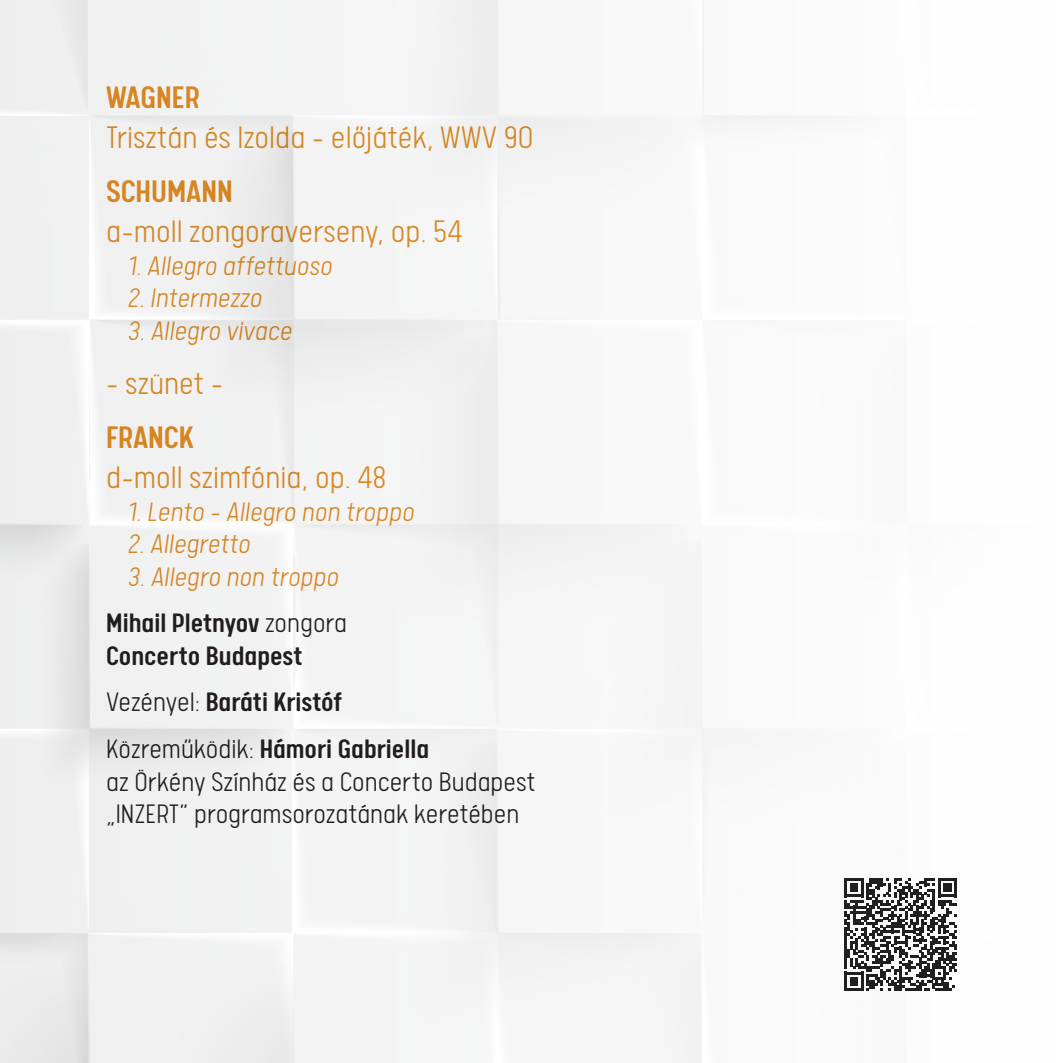
<style>
.page{position:relative;width:1063px;height:1063px;background:#fff}
.page>*{position:absolute;margin:0;border:0;box-sizing:border-box;transform-origin:0 0}
.t1{font:300 35px "Calps";color:#e28e25}
.t2{font:500 35px "Calps";color:#e28e25}
.t3{font:italic 300 30px/46.8px "Calps";color:#e28e25;text-align:center}
.t4{font:300 30px/32.5px "Calps";color:#231f20}
.t5{font:500 30px/46.8px "Calps";color:#231f20}
.s1{font-weight:500;font-style:normal;color:#231f20}
.s2{font-style:normal;color:#231f20}
.s3{font-weight:300}
</style>
<div class="page">
<svg style="left:844px;top:878px;width:113px;height:113px"></svg>
<p class="t2" style="left:106px;top:77px;width:95px">WAGNER</p>
<p class="t1" style="left:106px;top:118px;width:429px">Trisztán és Izolda – előjáték, WWV 90</p>
<p class="t2" style="left:106px;top:171px;width:128px">SCHUMANN</p>
<p class="t1" style="left:106px;top:212px;width:358px">a-moll zongoraverseny, op. 54</p>
<p class="t3" style="left:128px;top:241px;width:206px">1. Allegro affettuoso</p>
<p class="t3" style="left:128px;top:274px;width:136px">2. Intermezzo</p>
<p class="t3" style="left:128px;top:306px;width:166px">3. Allegro vivace</p>
<p class="t1" style="left:106px;top:364px;width:118px">- szünet -</p>
<p class="t2" style="left:106px;top:417px;width:89px">FRANCK</p>
<p class="t1" style="left:106px;top:458px;width:282px">d-moll szimfónia, op. 48</p>
<p class="t3" style="left:128px;top:487px;width:288px">1. Lento – Allegro non troppo</p>
<p class="t3" style="left:128px;top:520px;width:124px">2. Allegretto</p>
<p class="t3" style="left:106px;top:552px;width:242px">3. Allegro non troppo<br><span class="s1">Mihail Pletnyov</span> <span class="s2">zongora</span></p>
<p class="t5" style="left:106px;top:631px;width:325px">Concerto Budapest<br><span class="s3">Vezényel:</span> Baráti Kristóf<br><span class="s3">Közreműködik:</span> Hámori Gabriella</p>
<p class="t4" style="left:106px;top:764px;width:431px">az Örkény Színház és a Concerto Budapest „INZERT” programsorozatának keretében</p>
</div>
